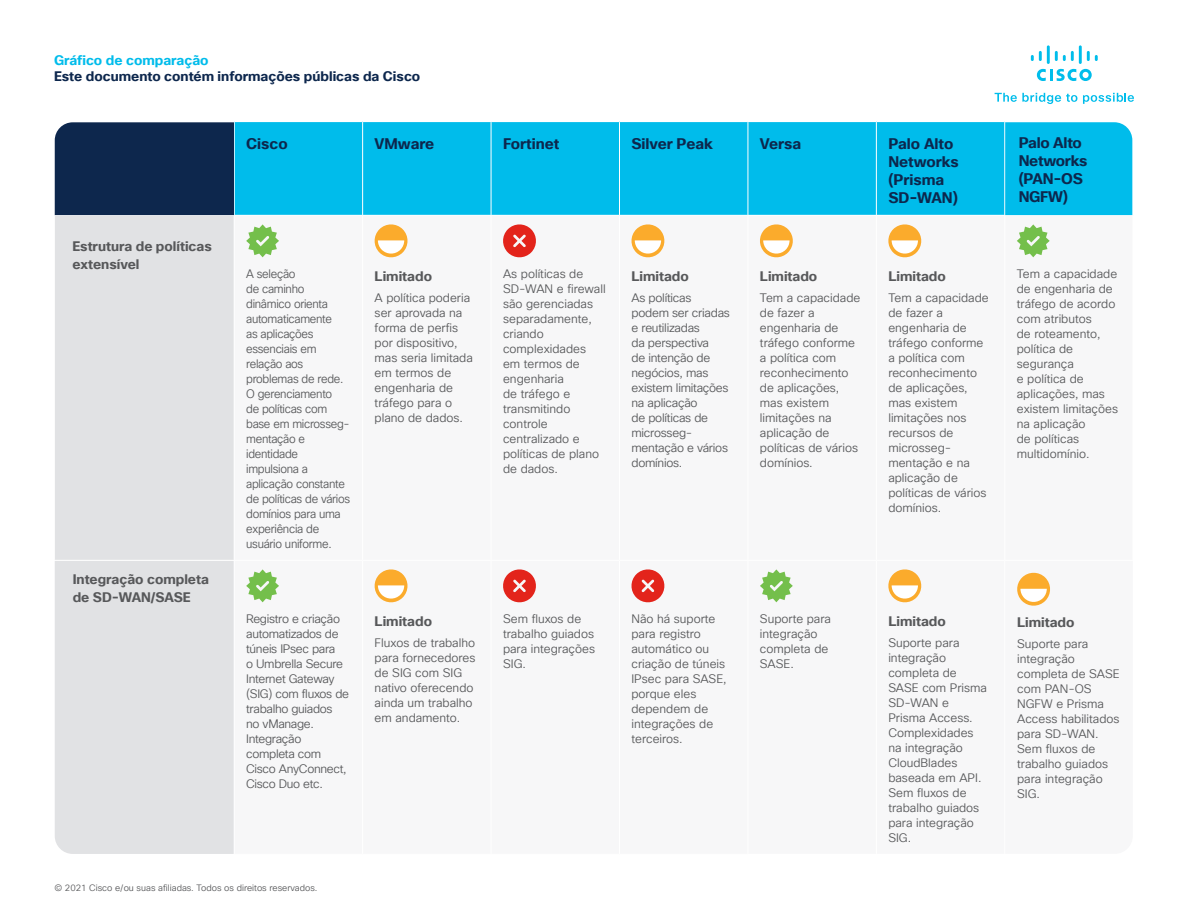
<style>
.page{position:relative;width:1188px;height:918px;background:#fff}
.page>*{position:absolute;margin:0;border:0;box-sizing:border-box;transform-origin:0 0}
.t1{font:700 15px/18px "Cisco Sans TT";color:#0d274d}
.Body{font:700 13.5px/18px "Cisco Sans TT";color:#57585a}
.t2{font:700 13.5px "Cisco Sans TT";color:#0d274d}
.Table_body{font:700 13.5px "Cisco Sans TT";color:#57585a}
.t3{font:700 13.5px "Cisco Sans TT";color:#00bceb}
.Table_body-2{font:12px/15px "Cisco Sans TT Light";color:#57585a}
.Table_body-3{font:12px/15px "Cisco Sans TT Light";letter-spacing:-.025em;color:#57585a;scale:.95 1}
.Table_body-4{font:12px/15px "Cisco Sans TT Light";letter-spacing:-.025em;color:#57585a}
.Table_body-5{font:12px/15px "Cisco Sans TT Light";letter-spacing:-.02em;color:#57585a}
.t4{font:9px "Cisco Sans TT Light";color:#57585a}
</style>
<div class="page">
<svg style="left:995px;top:93px;width:82px;height:11px"></svg>
<svg style="left:1083px;top:93px;width:51px;height:11px"></svg>
<svg style="left:1037px;top:69px;width:55px;height:12px"></svg>
<svg style="left:1031px;top:51px;width:11px;height:10px"></svg>
<hr style="left:1047px;top:45px;width:3px;height:19px;background:#00bdeb">
<svg style="left:1055px;top:51px;width:19px;height:10px"></svg>
<hr style="left:1079px;top:45px;width:3px;height:19px;background:#00bdeb">
<svg style="left:1087px;top:51px;width:11px;height:10px"></svg>
<div style="left:235px;top:122px;width:769px;height:93px;background:#00bceb"></div>
<div style="left:54px;top:215px;width:180px;height:345px;background:#e1e2e4"></div>
<div style="left:748px;top:215px;width:128px;height:345px;background:#f7f7f8"></div>
<div style="left:876px;top:215px;width:129px;height:345px;background:#f7f7f8"></div>
<div style="left:1005px;top:215px;width:128px;height:345px;background:#f7f7f8"></div>
<div style="left:748px;top:560px;width:128px;height:294px;background:#f7f7f8"></div>
<div style="left:876px;top:560px;width:129px;height:294px;background:#f7f7f8"></div>
<hr style="left:362px;top:122px;width:1px;height:93px;background:#fff">
<hr style="left:491px;top:122px;width:1px;height:93px;background:#fff">
<hr style="left:619px;top:122px;width:1px;height:93px;background:#fff">
<hr style="left:748px;top:122px;width:1px;height:93px;background:#fff">
<hr style="left:876px;top:122px;width:1px;height:93px;background:#fff">
<hr style="left:54px;top:215px;width:180px;height:1px;background:#fff">
<hr style="left:54px;top:216px;width:1px;height:344px;background:#fff">
<hr style="left:748px;top:215px;width:128px;height:1px;background:#fff">
<hr style="left:748px;top:216px;width:1px;height:344px;background:#fff">
<hr style="left:876px;top:215px;width:129px;height:1px;background:#fff">
<hr style="left:876px;top:216px;width:1px;height:344px;background:#fff">
<hr style="left:1005px;top:215px;width:127px;height:1px;background:#fff">
<hr style="left:1004px;top:216px;width:1px;height:344px;background:#fff">
<hr style="left:748px;top:560px;width:128px;height:1px;background:#fff">
<hr style="left:748px;top:561px;width:1px;height:293px;background:#fff">
<hr style="left:876px;top:560px;width:129px;height:1px;background:#fff">
<hr style="left:876px;top:561px;width:1px;height:293px;background:#fff">
<hr style="left:1004px;top:561px;width:1px;height:293px;background:#fff">
<hr style="left:1132px;top:215px;width:2px;height:345px;background:#fff">
<div style="left:55px;top:122px;width:179px;height:93px;background:#0d274d"></div>
<div style="left:1005px;top:122px;width:127px;height:93px;background:#00bceb"></div>
<svg style="left:246px;top:224px;width:33px;height:33px"></svg>
<svg style="left:374px;top:224px;width:34px;height:34px"></svg>
<svg style="left:503px;top:224px;width:33px;height:34px"></svg>
<svg style="left:631px;top:224px;width:34px;height:34px"></svg>
<svg style="left:760px;top:224px;width:33px;height:34px"></svg>
<svg style="left:888px;top:224px;width:34px;height:34px"></svg>
<svg style="left:1017px;top:224px;width:33px;height:33px"></svg>
<div style="left:55px;top:561px;width:179px;height:293px;background:#e1e2e4"></div>
<svg style="left:246px;top:569px;width:33px;height:33px"></svg>
<svg style="left:374px;top:569px;width:34px;height:34px"></svg>
<svg style="left:503px;top:569px;width:33px;height:34px"></svg>
<svg style="left:631px;top:569px;width:34px;height:34px"></svg>
<svg style="left:760px;top:569px;width:33px;height:33px"></svg>
<svg style="left:888px;top:569px;width:34px;height:34px"></svg>
<svg style="left:1017px;top:572px;width:34px;height:34px"></svg>
<p class="t3" style="left:54px;top:51px;width:156px">Gráfico de comparação</p>
<p class="t2" style="left:54px;top:67px;width:368px">Este documento contém informações públicas da Cisco</p>
<p class="Body" style="left:72px;top:237px;width:141px">Estrutura de políticas extensível</p>
<p class="Body" style="left:73px;top:570px;width:138px">Integração completa de SD-WAN/SASE</p>
<p class="t1" style="left:246px;top:135px;width:43px">Cisco</p>
<p class="t1" style="left:375px;top:135px;width:61px">VMware</p>
<p class="t1" style="left:503px;top:135px;width:58px">Fortinet</p>
<p class="t1" style="left:632px;top:135px;width:83px">Silver Peak</p>
<p class="t1" style="left:760px;top:135px;width:43px">Versa</p>
<p class="t1" style="left:888px;top:135px;width:72px">Palo Alto<br>Networks (Prisma<br>SD-WAN)</p>
<p class="t1" style="left:1019px;top:134px;width:70px">Palo Alto<br>Networks (PAN-OS<br>NGFW)</p>
<p class="Table_body-3" style="left:246px;top:267px;width:111px">A seleção<br>de caminho dinâmico orienta automaticamente<br>as aplicações essenciais em relação aos problemas de rede.<br>O gerenciamento<br>de políticas com base em microsseg&shy;mentação e identidade impulsiona a aplicação constante de políticas de vários domínios para uma experiência de usuário uniforme.</p>
<p class="Body" style="left:375px;top:268px;width:59px">Limitado</p>
<p class="Table_body-2" style="left:375px;top:291px;width:100px">A política poderia ser aprovada na forma de perfis por dispositivo, mas seria limitada em termos de engenharia de tráfego para o plano de dados.</p>
<p class="Table_body-4" style="left:246px;top:612px;width:104px">Registro e criação automatizados de túneis IPsec para<br>o Umbrella Secure<br>Internet Gateway (SIG) com fluxos de trabalho guiados<br>no vManage.<br>Integração completa com<br>Cisco AnyConnect,<br>Cisco Duo etc.</p>
<p class="Table_body" style="left:375px;top:613px;width:59px">Limitado</p>
<p class="Table_body-2" style="left:375px;top:636px;width:102px">Fluxos de trabalho para fornecedores de SIG com SIG nativo oferecendo ainda um trabalho em andamento.</p>
<p class="Table_body-2" style="left:503px;top:267px;width:104px">As políticas de<br>SD-WAN e firewall são gerenciadas separadamente, criando complexidades em termos de engenharia<br>de tráfego e transmitindo controle centralizado e políticas de plano de dados.</p>
<p class="Body" style="left:632px;top:268px;width:59px">Limitado</p>
<p class="Table_body-5" style="left:632px;top:291px;width:100px">As políticas podem ser criadas e reutilizadas<br>da perspectiva<br>de intenção de negócios, mas existem limitações na aplicação<br>de políticas de microsseg&shy;mentação e vários domínios.</p>
<p class="Body" style="left:760px;top:268px;width:59px">Limitado</p>
<p class="Table_body-2" style="left:760px;top:291px;width:102px">Tem a capacidade de fazer a engenharia de tráfego conforme a política com reconhecimento de aplicações, mas existem limitações na aplicação de políticas de vários domínios.</p>
<p class="Body" style="left:888px;top:268px;width:59px">Limitado</p>
<p class="Table_body-2" style="left:888px;top:291px;width:102px">Tem a capacidade de fazer a engenharia de tráfego conforme a política com reconhecimento de aplicações, mas existem limitações nos recursos de microsseg&shy;mentação e na aplicação de políticas de vários domínios.</p>
<p class="Table_body-2" style="left:503px;top:612px;width:94px">Sem fluxos de trabalho guiados para integrações<br>SIG.</p>
<p class="Table_body-2" style="left:632px;top:612px;width:97px">Não há suporte para registro automático ou criação de túneis<br>IPsec para SASE, porque eles dependem de integrações de terceiros.</p>
<p class="Table_body-2" style="left:760px;top:612px;width:73px">Suporte para integração completa de<br>SASE.</p>
<p class="Table_body" style="left:888px;top:613px;width:59px">Limitado</p>
<p class="Table_body-2" style="left:888px;top:636px;width:100px">Suporte para integração completa de<br>SASE com Prisma<br>SD-WAN e<br>Prisma Access.<br>Complexidades na integração<br>CloudBlades baseada em API.<br>Sem fluxos de trabalho guiados para integração<br>SIG.</p>
<p class="Table_body-2" style="left:1017px;top:267px;width:103px">Tem a capacidade de engenharia de tráfego de acordo com atributos<br>de roteamento, política de segurança<br>e política de aplicações, mas existem limitações na aplicação<br>de políticas multidomínio.</p>
<p class="Table_body" style="left:1017px;top:613px;width:59px">Limitado</p>
<p class="Table_body-2" style="left:1017px;top:636px;width:104px">Suporte para integração completa de SASE com PAN-OS<br>NGFW e Prisma<br>Access habilitados para SD-WAN.<br>Sem fluxos de trabalho guiados para integração<br>SIG.</p>
<p class="t4" style="left:54px;top:882px;width:265px">© 2021 Cisco e/ou suas afiliadas. Todos os direitos reservados.</p>
</div>
